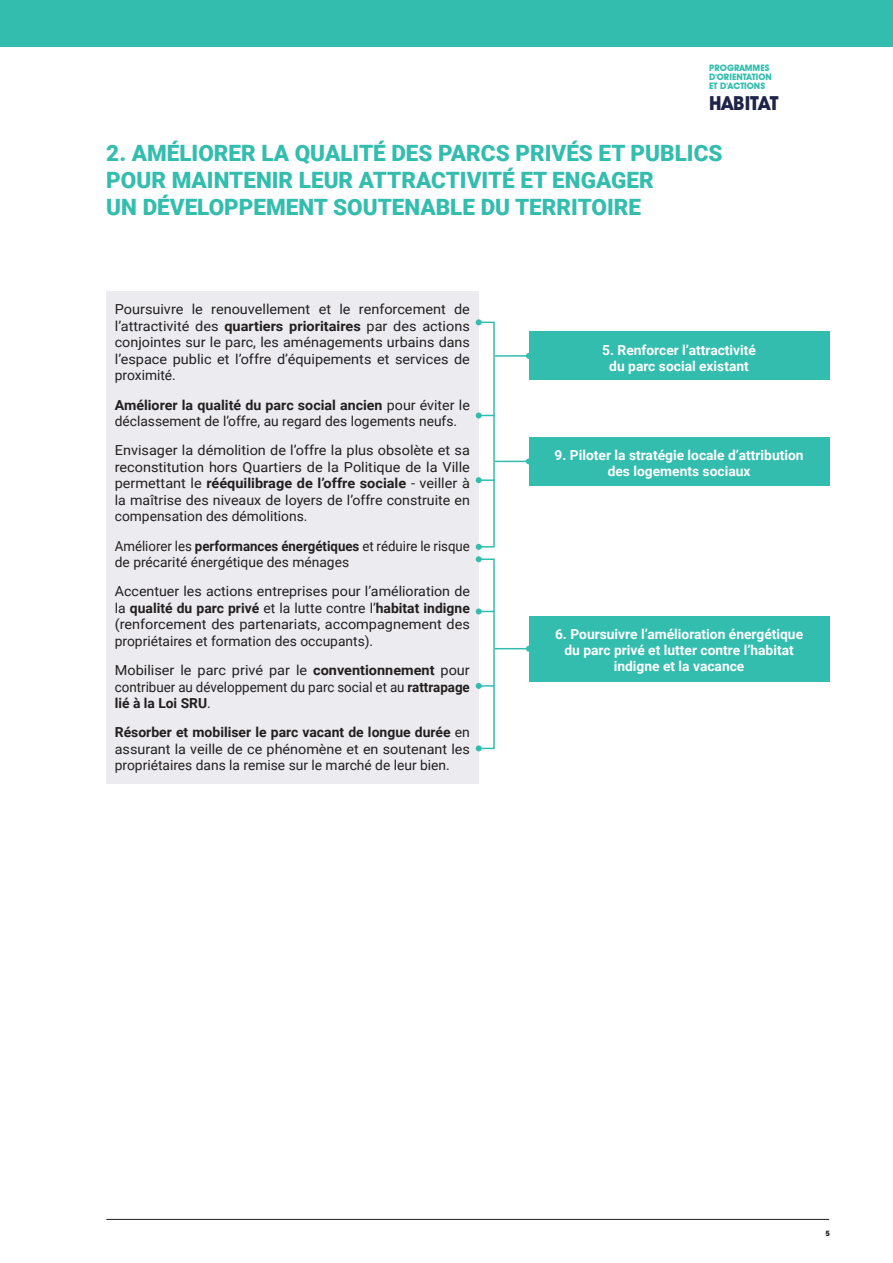
<style>
.page{position:relative;width:893px;height:1263px;background:#fff}
.page>*{position:absolute;margin:0;border:0;box-sizing:border-box;transform-origin:0 0}
.INTER_1{font:900 22.5px/27px "Roboto";color:#32bdae}
.t1{font:700 19.5px "Avant Garde IT Cby BT";color:#1f2448}
.TEXTE{font:13.8px/16.5px "Roboto";color:#231f20;text-align:justify;scale:1.05 1}
.TEXTE-2{font:13.8px/16.5px "Roboto";color:#231f20;text-align:justify}
.INTER_4{font:700 13.8px/16px "Roboto";color:#fff;text-align:center}
.TEXTE-3{font:13.8px/16.5px "Roboto";color:#231f20;scale:.96 1}
.t2{font:700 9px/9px "Avant Garde IT Cby BT";color:#32bdae}
.t3{font:700 7.5px "Avant Garde IT Cby BT";color:#231f20}
.s1{font-weight:700}
</style>
<div class="page">
<div style="left:0;top:0;width:893px;height:47px;background:#32bdae"></div>
<hr style="left:106px;top:1219px;width:723px;height:1px;background:#231f20">
<div style="left:106px;top:291px;width:372px;height:493px;background:#ebebf0"></div>
<div style="left:529px;top:332px;width:300px;height:48px;background:#32bdae"></div>
<div style="left:529px;top:437px;width:300px;height:49px;background:#32bdae"></div>
<div style="left:529px;top:616px;width:300px;height:65px;background:#32bdae"></div>
<hr style="left:495px;top:355px;width:34px;height:2px;background:#32bdae">
<svg style="left:476px;top:683px;width:16px;height:6px"></svg>
<svg style="left:476px;top:608px;width:16px;height:6px"></svg>
<svg style="left:476px;top:412px;width:16px;height:6px"></svg>
<svg style="left:476px;top:477px;width:16px;height:6px"></svg>
<hr style="left:495px;top:648px;width:34px;height:1px;background:#32bdae">
<svg style="left:526px;top:646px;width:3px;height:6px"></svg>
<hr style="left:495px;top:461px;width:34px;height:1px;background:#32bdae">
<svg style="left:526px;top:458px;width:3px;height:6px"></svg>
<div style="left:478px;top:322px;width:17px;height:226px;border:2px solid #32bdae"></div>
<svg style="left:476px;top:319px;width:6px;height:6px"></svg>
<svg style="left:476px;top:544px;width:6px;height:6px"></svg>
<div style="left:478px;top:558px;width:17px;height:191px;border:2px solid #32bdae"></div>
<svg style="left:476px;top:556px;width:6px;height:6px"></svg>
<svg style="left:476px;top:745px;width:6px;height:6px"></svg>
<p class="t2" style="left:709px;top:63px;width:64px">PROGRAMMES<br>D'ORIENTATION<br>ET D'ACTIONS</p>
<h2 class="t1" style="left:709px;top:91px;width:71px">HABITAT</h2>
<p class="INTER_1" style="left:106px;top:139px;width:618px">2. AMÉLIORER LA QUALITÉ DES PARCS PRIVÉS ET PUBLICS<br>POUR MAINTENIR LEUR ATTRACTIVITÉ ET ENGAGER<br>UN DÉVELOPPEMENT SOUTENABLE DU TERRITOIRE</p>
<p class="TEXTE" style="left:115px;top:301px;width:340px">Poursuivre le renouvellement et le renforcement de l’attractivité des <span class="s1">quartiers prioritaires</span> par des actions conjointes sur le parc, les aménagements urbains dans l’espace public et l’offre d’équipements et services de proximité.</p>
<p class="TEXTE-2" style="left:115px;top:396px;width:357px"><span class="s1">Améliorer la qualité du parc social ancien</span> pour éviter le déclassement de l’offre, au regard des logements neufs.</p>
<p class="TEXTE" style="left:115px;top:442px;width:340px">Envisager la démolition de l’offre la plus obsolète et sa reconstitution hors Quartiers de la Politique de la Ville permettant le <span class="s1">rééquilibrage de l’offre sociale</span> - veiller à la maîtrise des niveaux de loyers de l’offre construite en compensation des démolitions.</p>
<p class="TEXTE-3" style="left:115px;top:537px;width:371px">Améliorer les <span class="s1">performances énergétiques</span> et réduire le risque de précarité énergétique des ménages</p>
<p class="TEXTE-2" style="left:115px;top:583px;width:357px">Accentuer les actions entreprises pour l’amélioration de la <span class="s1">qualité du parc privé</span> et la lutte contre l’<span class="s1">habitat indigne </span>(renforcement des partenariats, accompagnement des propriétaires et formation des occupants).</p>
<p class="TEXTE" style="left:115px;top:661px;width:340px">Mobiliser le parc privé par le <span class="s1">conventionnement</span> pour contribuer au développement du parc social et au <span class="s1">rattrapage lié à la Loi SRU</span>.</p>
<p class="TEXTE-2" style="left:115px;top:724px;width:357px"><span class="s1">Résorber et mobiliser le parc vacant de longue durée</span> en assurant la veille de ce phénomène et en soutenant les propriétaires dans la remise sur le marché de leur bien.</p>
<p class="INTER_4" style="left:602px;top:341px;width:155px">5. Renforcer l’attractivité du parc social existant</p>
<p class="INTER_4" style="left:555px;top:447px;width:250px">9. Piloter la stratégie locale d’attribution des logements sociaux</p>
<p class="INTER_4" style="left:555px;top:625px;width:250px">6. Poursuivre l’amélioration énergétique du parc privé et lutter contre l’habitat indigne et la vacance</p>
<p class="t3" style="left:825px;top:1229px;width:6px">5</p>
</div>
